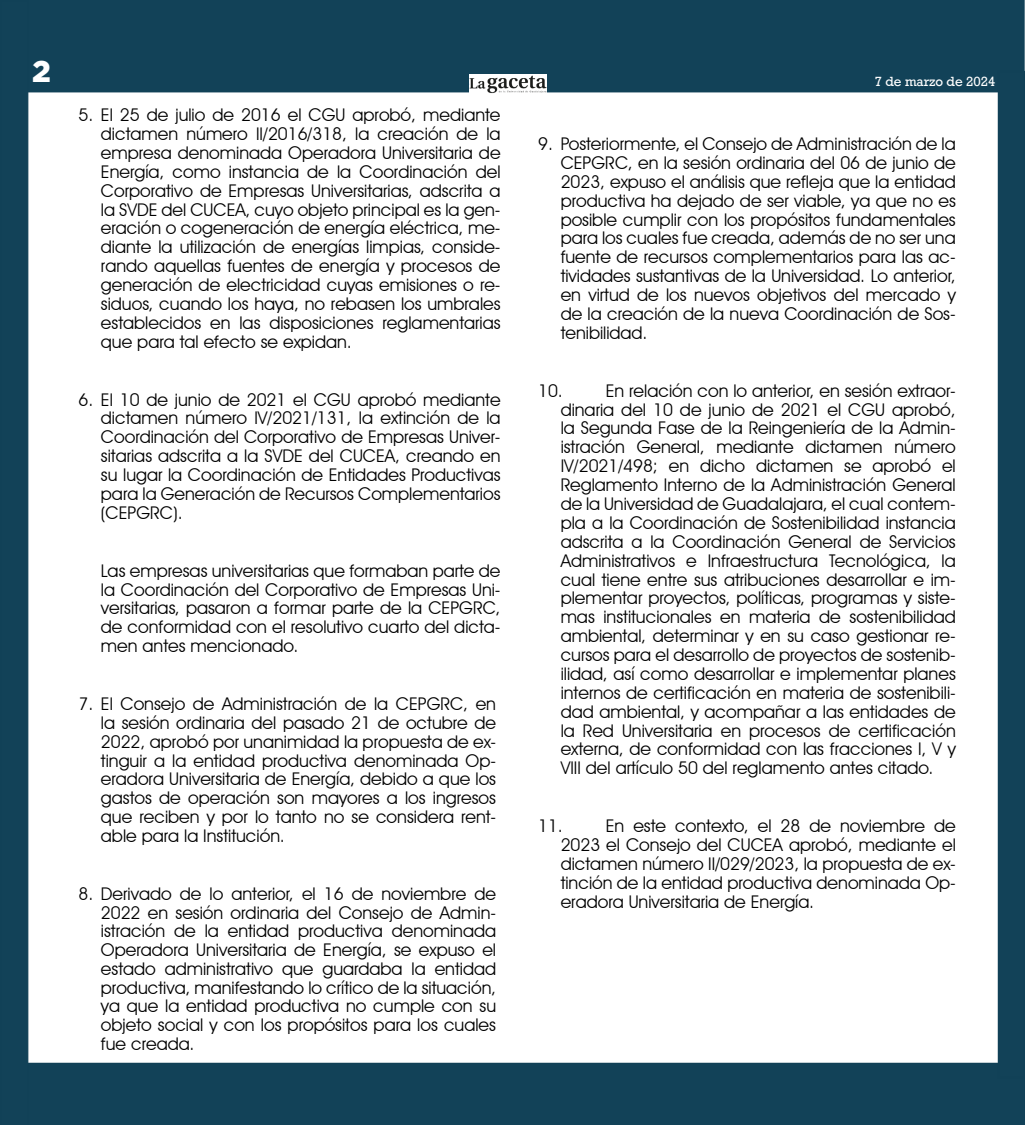
<style>
.page{position:relative;width:1025px;height:1125px;background:#fff}
.page>*{position:absolute;margin:0;border:0;box-sizing:border-box;transform-origin:0 0}
.t1{font:900 30px "Gotham";color:#fff}
.t2{font:17.5px/18.9px "Avant Garde IT Cby BT";color:#000;text-align:justify}
.t3{font:12.5px "Rockwell";color:#fff}
</style>
<div class="page">
<div style="left:28px;top:0;width:996px;height:92px;background:#124258"></div>
<div style="left:28px;top:1063px;width:996px;height:62px;background:#124258"></div>
<img style="left:469px;top:74px;width:77px;height:20px">
<div style="left:997px;top:71px;width:27px;height:1007px;background:#124258;border:1px solid #114157"></div>
<div style="left:0;top:0;width:28px;height:1125px;background:#124258"></div>
<h1 class="t1" style="left:32px;top:54px;width:20px">2</h1>
<p class="t2" style="left:101px;top:105px;width:401px;text-indent:-22px">5. El 25 de julio de 2016 el CGU aprobó, mediante dictamen número II/2016/318, la creación de la empresa denominada Operadora Universitaria de Energía, como instancia de la Coordinación del Corporativo de Empresas Universitarias, adscrita a la SVDE del CUCEA, cuyo objeto principal es la gen&shy;eración o cogeneración de energía eléctrica, me&shy;diante la utilización de energías limpias, conside&shy;rando aquellas fuentes de energía y procesos de generación de electricidad cuyas emisiones o re&shy;siduos, cuando los haya, no rebasen los umbrales establecidos en las disposiciones reglamentarias que para tal efecto se expidan.</p>
<p class="t2" style="left:101px;top:390px;width:401px;text-indent:-22px">6. El 10 de junio de 2021 el CGU aprobó mediante dictamen número IV/2021/131, la extinción de la Coordinación del Corporativo de Empresas Univer&shy;sitarias adscrita a la SVDE del CUCEA, creando en su lugar la Coordinación de Entidades Productivas para la Generación de Recursos Complementarios (CEPGRC).</p>
<p class="t2" style="left:101px;top:561px;width:401px">Las empresas universitarias que formaban parte de la Coordinación del Corporativo de Empresas Uni&shy;versitarias, pasaron a formar parte de la CEPGRC, de conformidad con el resolutivo cuarto del dicta&shy;men antes mencionado.</p>
<p class="t2" style="left:101px;top:694px;width:396px;text-indent:-22px">7. El Consejo de Administración de la CEPGRC, en la sesión ordinaria del pasado 21 de octubre de 2022, aprobó por unanimidad la propuesta de ex&shy;tinguir a la entidad productiva denominada Op&shy;eradora Universitaria de Energía, debido a que los gastos de operación son mayores a los ingresos que reciben y por lo tanto no se considera rent&shy;able para la Institución.</p>
<p class="t2" style="left:101px;top:884px;width:396px;text-indent:-22px">8. Derivado de lo anterior, el 16 de noviembre de 2022 en sesión ordinaria del Consejo de Admin&shy;istración de la entidad productiva denominada Operadora Universitaria de Energía, se expuso el estado administrativo que guardaba la entidad productiva, manifestando lo crítico de la situación, ya que la entidad productiva no cumple con su objeto social y con los propósitos para los cuales fue creada.</p>
<p class="t3" style="left:874px;top:73px;width:122px">7 de marzo de 2024</p>
<p class="t2" style="left:560px;top:134px;width:396px;text-indent:-22px">9. Posteriormente, el Consejo de Administración de la CEPGRC, en la sesión ordinaria del 06 de junio de 2023, expuso el análisis que refleja que la entidad productiva ha dejado de ser viable, ya que no es posible cumplir con los propósitos fundamentales para los cuales fue creada, además de no ser una fuente de recursos complementarios para las ac&shy;tividades sustantivas de la Universidad. Lo anterior, en virtud de los nuevos objetivos del mercado y de la creación de la nueva Coordinación de Sos&shy;tenibilidad.</p>
<p class="t2" style="left:538px;top:381px;width:26px">10.</p>
<p class="t2" style="left:560px;top:381px;width:396px;text-indent:45px">En relación con lo anterior, en sesión extraor&shy;dinaria del 10 de junio de 2021 el CGU aprobó, la Segunda Fase de la Reingeniería de la Admin&shy;istración General, mediante dictamen número IV/2021/498; en dicho dictamen se aprobó el Reglamento Interno de la Administración General de la Universidad de Guadalajara, el cual contem&shy;pla a la Coordinación de Sostenibilidad instancia adscrita a la Coordinación General de Servicios Administrativos e Infraestructura Tecnológica, la cual tiene entre sus atribuciones desarrollar e im&shy;plementar proyectos, políticas, programas y siste&shy;mas institucionales en materia de sostenibilidad ambiental, determinar y en su caso gestionar re&shy;cursos para el desarrollo de proyectos de sostenib&shy;ilidad, así como desarrollar e implementar planes internos de certificación en materia de sostenibili&shy;dad ambiental, y acompañar a las entidades de la Red Universitaria en procesos de certificación externa, de conformidad con las fracciones I, V y VIII del artículo 50 del reglamento antes citado.</p>
<p class="t2" style="left:538px;top:816px;width:26px">11.</p>
<p class="t2" style="left:560px;top:816px;width:396px;text-indent:45px">En este contexto, el 28 de noviembre de 2023 el Consejo del CUCEA aprobó, mediante el dictamen número II/029/2023, la propuesta de ex&shy;tinción de la entidad productiva denominada Op&shy;eradora Universitaria de Energía.</p>
</div>
